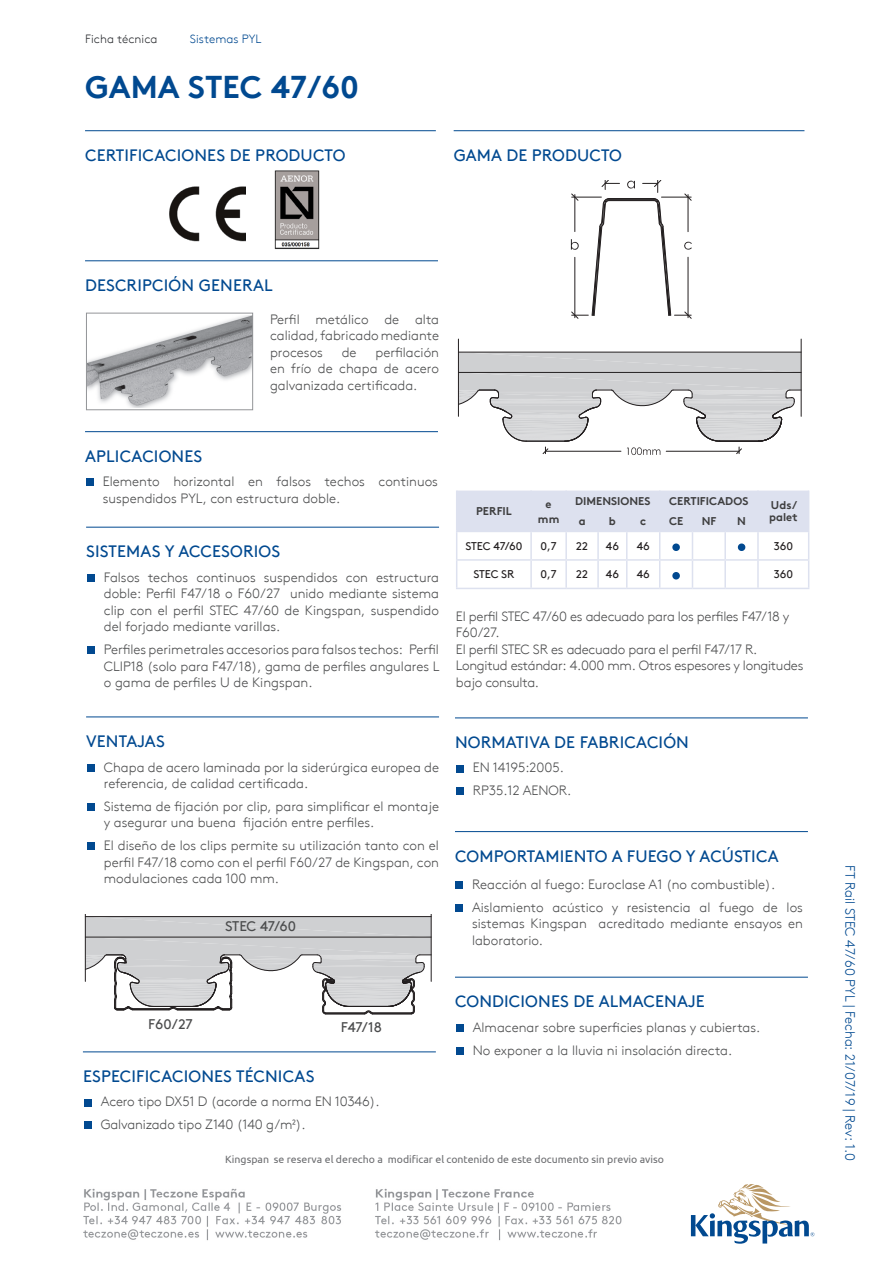
<style>
.page{position:relative;width:893px;height:1263px;background:#fff}
.page>*{position:absolute;margin:0;border:0;box-sizing:border-box;transform-origin:0 0}
.t1{font:700 31.5px "Kingspan Brown TT";color:#014990}
.Head_con_linea{font:16.5px "Kingspan Brown TT";letter-spacing:.01em;color:#014990}
.t2{font:13.95px "Kingspan Brown TT";color:#4b4c4d}
.Lista{font:300 13.5px/16.5px "Kingspan Brown TT";color:#4b4c4d;text-align:justify}
.Lista-2{font:300 13.5px/16.5px "Kingspan Brown TT";letter-spacing:-.02em;color:#4b4c4d}
.t3{font:300 13.5px "Kingspan Brown TT";color:#014990}
.t4{font:300 12px "Kingspan Brown TT";letter-spacing:.005em;color:#2b2d31}
.t5{font:300 12px "Kingspan Brown TT";letter-spacing:.005em;color:#014990}
.t6{font:700 11.25px "Kingspan Brown TT";color:#3e3e3f}
.t7{font:11.25px "Kingspan Brown TT";color:#231f20}
.Lista-3{font:11.25px "Kingspan Brown TT";color:#014990}
.t8{font:10.5px "Ubuntu";color:#6c6d70}
</style>
<div class="page">
<svg style="left:691px;top:1184px;width:123px;height:60px"></svg>
<img style="left:83px;top:1188px;width:539px;height:53px">
<hr style="left:454px;top:130px;width:350px;height:1px;background:#014990">
<hr style="left:85px;top:261px;width:353px;height:1px;background:#014990">
<hr style="left:455px;top:977px;width:353px;height:1px;background:#014990">
<div style="left:456px;top:1024px;width:8px;height:8px;background:#014990"></div>
<div style="left:456px;top:1047px;width:8px;height:7px;background:#014990"></div>
<hr style="left:85px;top:431px;width:353px;height:1px;background:#014990">
<hr style="left:86px;top:527px;width:353px;height:1px;background:#014990">
<hr style="left:86px;top:717px;width:353px;height:1px;background:#014990">
<hr style="left:83px;top:1052px;width:353px;height:1px;background:#014990">
<hr style="left:455px;top:718px;width:353px;height:1px;background:#014990">
<div style="left:86px;top:478px;width:8px;height:8px;background:#014990"></div>
<div style="left:87px;top:574px;width:8px;height:8px;background:#014990"></div>
<div style="left:87px;top:646px;width:8px;height:8px;background:#014990"></div>
<div style="left:87px;top:764px;width:8px;height:7px;background:#014990"></div>
<div style="left:87px;top:803px;width:8px;height:8px;background:#014990"></div>
<div style="left:87px;top:842px;width:8px;height:8px;background:#014990"></div>
<div style="left:84px;top:1099px;width:7px;height:7px;background:#014990"></div>
<div style="left:84px;top:1121px;width:7px;height:8px;background:#014990"></div>
<div style="left:456px;top:765px;width:8px;height:7px;background:#014990"></div>
<div style="left:456px;top:787px;width:8px;height:8px;background:#014990"></div>
<img style="left:88px;top:315px;width:163px;height:93px">
<div style="left:86px;top:313px;width:167px;height:97px;border:1px solid #939598"></div>
<hr style="left:85px;top:130px;width:351px;height:1px;background:#014990">
<img style="left:169px;top:186px;width:76px;height:55px">
<img style="left:274px;top:170px;width:46px;height:80px">
<div style="left:455px;top:881px;width:8px;height:8px;background:#014990"></div>
<div style="left:455px;top:904px;width:8px;height:8px;background:#014990"></div>
<hr style="left:455px;top:831px;width:353px;height:1px;background:#014990">
<svg style="left:456px;top:491px;width:353px;height:98px"></svg>
<svg style="left:571px;top:181px;width:121px;height:138px"></svg>
<hr style="left:85px;top:915px;width:1px;height:66px;background:#231f20">
<hr style="left:431px;top:915px;width:1px;height:66px;background:#231f20">
<svg style="left:85px;top:916px;width:346px;height:99px"></svg>
<hr style="left:458px;top:339px;width:1px;height:77px;background:#231f20">
<hr style="left:801px;top:339px;width:1px;height:77px;background:#231f20">
<svg style="left:458px;top:352px;width:343px;height:103px"></svg>
<p class="t4" style="left:85px;top:30px;width:74px">Ficha técnica</p>
<p class="t5" style="left:190px;top:30px;width:73px">Sistemas PYL</p>
<h1 class="t1" style="left:85px;top:61px;width:275px">GAMA STEC 47/60</h1>
<p class="Head_con_linea" style="left:85px;top:142px;width:262px">CERTIFICACIONES DE PRODUCTO</p>
<p class="Head_con_linea" style="left:454px;top:142px;width:170px">GAMA DE PRODUCTO</p>
<p class="Head_con_linea" style="left:85px;top:272px;width:189px">DESCRIPCIÓN GENERAL</p>
<p class="Lista" style="left:270px;top:310px;width:171px">Perfil metálico de alta calidad, fabricado mediante procesos</p>
<p class="Lista" style="left:270px;top:343px;width:171px;text-indent:105px">perfilación en frío de chapa de acero galvanizada certificada.</p>
<p class="Lista" style="left:342px;top:343px;width:16px">de</p>
<p class="Head_con_linea" style="left:85px;top:443px;width:119px">APLICACIONES</p>
<p class="Lista" style="left:103px;top:472px;width:337px">Elemento horizontal en falsos techos continuos suspendidos PYL, con estructura doble.</p>
<p class="Head_con_linea" style="left:86px;top:539px;width:196px">SISTEMAS Y ACCESORIOS</p>
<p class="Lista" style="left:104px;top:568px;width:337px">Falsos techos continuos suspendidos con estructura doble: Perfil F47/18 o F60/27 unido mediante sistema clip con el perfil STEC 47/60 de Kingspan, suspendido del forjado mediante varillas.</p>
<p class="Lista" style="left:104px;top:640px;width:337px">Perfiles perimetrales accesorios para falsos techos: Perfil CLIP18 (solo para F47/18), gama de perfiles angulares L o gama de perfiles U de Kingspan.</p>
<p class="t6" style="left:476px;top:502px;width:37px">PERFIL</p>
<p class="t6" style="left:546px;top:495px;width:8px">e</p>
<p class="t6" style="left:538px;top:510px;width:23px">mm</p>
<p class="t6" style="left:575px;top:492px;width:77px">DIMENSIONES</p>
<p class="t6" style="left:669px;top:492px;width:81px">CERTIFICADOS</p>
<p class="t6" style="left:579px;top:512px;width:8px">a</p>
<p class="t6" style="left:609px;top:512px;width:8px">b</p>
<p class="t6" style="left:640px;top:512px;width:8px">c</p>
<p class="t6" style="left:669px;top:512px;width:16px">CE</p>
<p class="t6" style="left:702px;top:512px;width:16px">NF</p>
<p class="t6" style="left:737px;top:512px;width:10px">N</p>
<p class="t6" style="left:771px;top:496px;width:28px">Uds/</p>
<p class="t6" style="left:769px;top:508px;width:30px">palet</p>
<p class="t7" style="left:465px;top:537px;width:59px">STEC 47/60</p>
<p class="t7" style="left:540px;top:537px;width:18px">0,7</p>
<p class="t7" style="left:576px;top:537px;width:13px">22</p>
<p class="t7" style="left:606px;top:537px;width:14px">46</p>
<p class="t7" style="left:637px;top:537px;width:14px">46</p>
<p class="Lista-3" style="left:673px;top:537px;width:8px">•</p>
<p class="Lista-3" style="left:738px;top:537px;width:8px">•</p>
<p class="t7" style="left:774px;top:537px;width:21px">360</p>
<p class="t7" style="left:473px;top:566px;width:43px">STEC SR</p>
<p class="t7" style="left:540px;top:566px;width:18px">0,7</p>
<p class="t7" style="left:576px;top:566px;width:13px">22</p>
<p class="t7" style="left:606px;top:566px;width:14px">46</p>
<p class="t7" style="left:637px;top:566px;width:14px">46</p>
<p class="Lista-3" style="left:673px;top:566px;width:8px">•</p>
<p class="t7" style="left:774px;top:566px;width:21px">360</p>
<p class="Lista-2" style="left:456px;top:607px;width:335px">El perfil STEC 47/60 es adecuado para los perfiles F47/18 y<br>F60/27.</p>
<p class="Lista-2" style="left:456px;top:640px;width:303px">El perfil STEC SR es adecuado para el perfil F47/17 R.</p>
<p class="Lista-2" style="left:456px;top:656px;width:349px">Longitud estándar: 4.000 mm. Otros espesores y longitudes bajo consulta.</p>
<p class="Head_con_linea" style="left:86px;top:729px;width:80px">VENTAJAS</p>
<p class="Lista" style="left:104px;top:758px;width:337px">Chapa de acero laminada por la siderúrgica europea de referencia, de calidad certificada.</p>
<p class="Lista" style="left:104px;top:797px;width:337px">Sistema de fijación por clip, para simplificar el montaje y asegurar una buena fijación entre perfiles.</p>
<p class="Lista" style="left:104px;top:836px;width:337px">El diseño de los clips permite su utilización tanto con el perfil F47/18 como con el perfil F60/27 de Kingspan, con modulaciones cada 100 mm.</p>
<p class="t2" style="left:225px;top:915px;width:73px">STEC 47/60</p>
<p class="Head_con_linea" style="left:455px;top:729px;width:235px">NORMATIVA DE FABRICACIÓN</p>
<p class="Lista" style="left:473px;top:759px;width:93px">EN 14195:2005.</p>
<p class="Lista" style="left:473px;top:781px;width:100px">RP35.12 AENOR.</p>
<p class="Head_con_linea" style="left:455px;top:843px;width:325px">COMPORTAMIENTO A FUEGO Y ACÚSTICA</p>
<p class="Lista" style="left:472px;top:875px;width:305px">Reacción al fuego: Euroclase A1 (no combustible).</p>
<p class="Lista" style="left:472px;top:898px;width:332px">Aislamiento acústico y resistencia al fuego de los sistemas Kingspan acreditado mediante ensayos en laboratorio.</p>
<p class="t2" style="left:148px;top:1014px;width:46px">F60/27</p>
<p class="t2" style="left:341px;top:1017px;width:43px">F47/18</p>
<p class="Head_con_linea" style="left:83px;top:1063px;width:233px">ESPECIFICACIONES TÉCNICAS</p>
<p class="Lista" style="left:101px;top:1092px;width:280px">Acero tipo DX51 D (acorde a norma EN 10346).</p>
<p class="Lista" style="left:101px;top:1115px;width:206px">Galvanizado tipo Z140 (140 g/m2).</p>
<p class="Head_con_linea" style="left:455px;top:989px;width:251px">CONDICIONES DE ALMACENAJE</p>
<p class="Lista" style="left:473px;top:1018px;width:289px">Almacenar sobre superficies planas y cubiertas.</p>
<p class="Lista" style="left:473px;top:1041px;width:261px">No exponer a la lluvia ni insolación directa.</p>
<p class="t8" style="left:225px;top:1153px;width:440px">Kingspan se reserva el derecho a modificar el contenido de este documento sin previo aviso</p>
<p class="t3" style="left:860px;top:865px;width:297px;rotate:90deg">FT Rail STEC 47/60 PYL | Fecha: 21/07/19 | Rev: 1.0</p>
</div>
